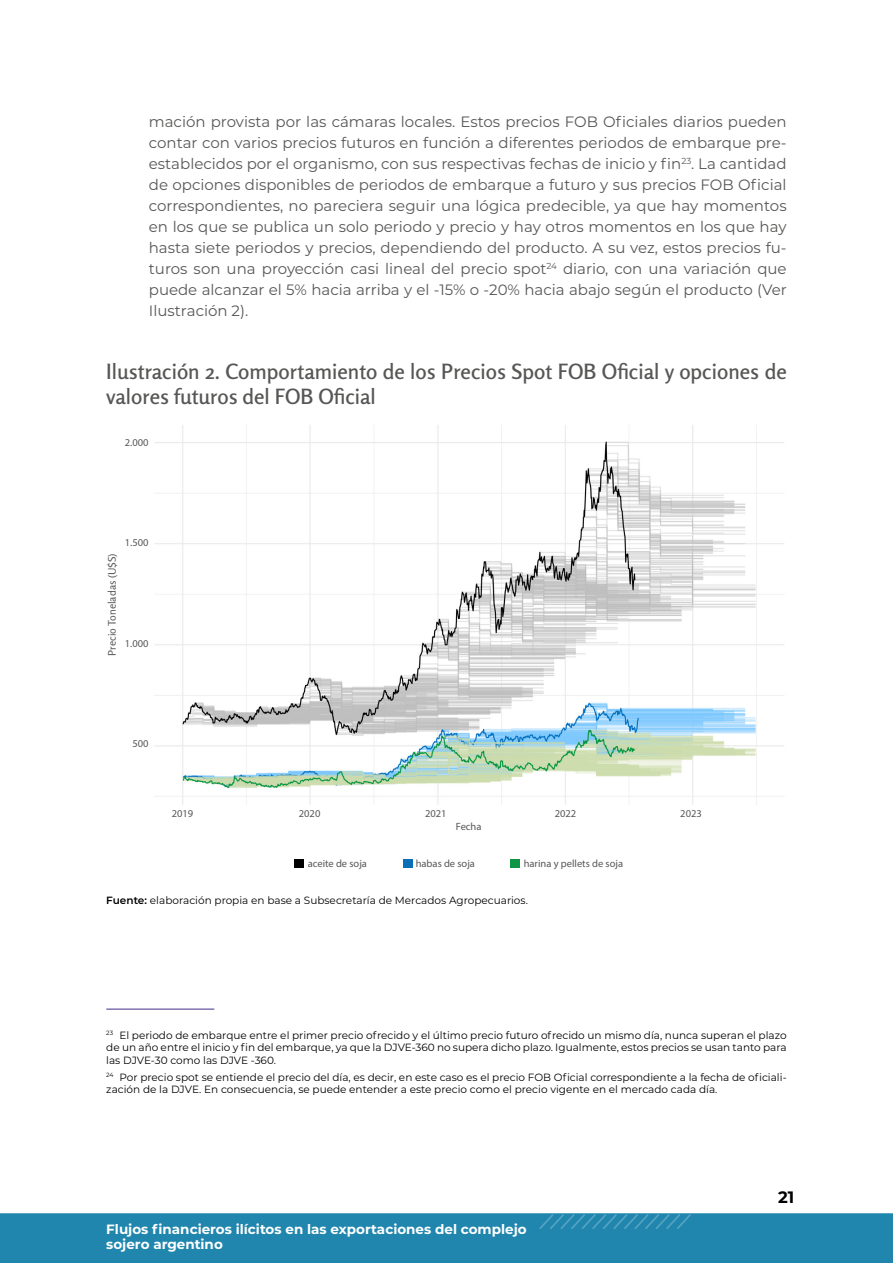
<style>
.page{position:relative;width:893px;height:1263px;background:#fff}
.page>*{position:absolute;margin:0;border:0;box-sizing:border-box;transform-origin:0 0}
.Titulo_cuadro_grafic{font:600 21px/24.2px "Rosario";color:#575756}
.t1{font:700 16.5px "Montserrat";color:#000}
.Cuerpo_del_texto{font:15px/21px "Montserrat";color:#575756;text-align:justify}
.t2{font:700 13.5px/15.6px "Montserrat";color:#fff}
.Llamada{font:10.5px/12.6px "Montserrat";color:#000;text-align:justify}
.t3{font:10.5px "Myriad Pro";color:#575756}
.Fuente{font:10.5px "Montserrat";color:#000}
.t4{font:10.5px "Rosario";color:#575756}
.s1{font-weight:600}
</style>
<div class="page">
<div style="left:0;top:1213px;width:893px;height:50px;background:#2086ae"></div>
<img style="left:154px;top:425px;width:630px;height:380px">
<div style="left:294px;top:860px;width:10px;height:8px;background:#000"></div>
<div style="left:403px;top:860px;width:9px;height:8px;background:#0a6fb7"></div>
<div style="left:511px;top:860px;width:9px;height:8px;background:#0f9644"></div>
<hr style="left:106px;top:1008px;width:108px;height:2px;background:#8271b1">
<p class="Cuerpo_del_texto" style="left:149px;top:111px;width:639px">mación provista por las cámaras locales. Estos precios FOB Oficiales diarios pueden contar con varios precios futuros en función a diferentes periodos de embarque pre&shy;establecidos por el organismo, con sus respectivas fechas de inicio y fin<sup>23</sup>. La cantidad de opciones disponibles de periodos de embarque a futuro y sus precios FOB Oficial correspondientes, no pareciera seguir una lógica predecible, ya que hay momentos en los que se publica un solo periodo y precio y hay otros momentos en los que hay hasta siete periodos y precios, dependiendo del producto. A su vez, estos precios fu&shy;turos son una proyección casi lineal del precio spot<sup>24</sup> diario, con una variación que puede alcanzar el 5% hacia arriba y el -15% o -20% hacia abajo según el producto (Ver Ilustración 2).</p>
<p class="Titulo_cuadro_grafic" style="left:106px;top:358px;width:682px">Ilustración 2. Comportamiento de los Precios Spot FOB Oficial y opciones de valores futuros del FOB Oficial</p>
<p class="t3" style="left:125px;top:436px;width:25px">2.000</p>
<p class="t4" style="left:104px;top:656px;width:104px;rotate:-90deg">Precio Toneladas (U$S)</p>
<p class="t3" style="left:125px;top:536px;width:25px">1.500</p>
<p class="t3" style="left:125px;top:637px;width:25px">1.000</p>
<p class="t3" style="left:132px;top:737px;width:18px">500</p>
<p class="t3" style="left:172px;top:807px;width:23px">2019</p>
<p class="t3" style="left:299px;top:807px;width:23px">2020</p>
<p class="t3" style="left:425px;top:807px;width:23px">2021</p>
<p class="t3" style="left:555px;top:807px;width:23px">2022</p>
<p class="t3" style="left:680px;top:807px;width:23px">2023</p>
<p class="t3" style="left:456px;top:820px;width:27px">Fecha</p>
<p class="t3" style="left:308px;top:857px;width:61px">aceite de soja</p>
<p class="t3" style="left:416px;top:857px;width:61px">habas de soja</p>
<p class="t3" style="left:524px;top:857px;width:101px">harina y pellets de soja</p>
<p class="Fuente" style="left:106px;top:893px;width:423px"><span class="s1">Fuente:</span> elaboración propia en base a Subsecretaría de Mercados Agropecuarios.</p>
<p class="Llamada" style="left:106px;top:1028px;width:682px"><sup>23</sup> El periodo de embarque entre el primer precio ofrecido y el último precio futuro ofrecido un mismo día, nunca superan el plazo de un año entre el inicio y fin del embarque, ya que la DJVE-360 no supera dicho plazo. Igualmente, estos precios se usan tanto para las DJVE-30 como las DJVE -360.</p>
<p class="Llamada" style="left:106px;top:1070px;width:682px"><sup>24</sup> Por precio spot se entiende el precio del día, es decir, en este caso es el precio FOB Oficial correspondiente a la fecha de oficiali&shy;zación de la DJVE. En consecuencia, se puede entender a este precio como el precio vigente en el mercado cada día.</p>
<p class="t2" style="left:106px;top:1220px;width:422px">Flujos financieros ilícitos en las exportaciones del complejo sojero argentino</p>
<p class="t1" style="left:778px;top:1185px;width:18px">21</p>
</div>
